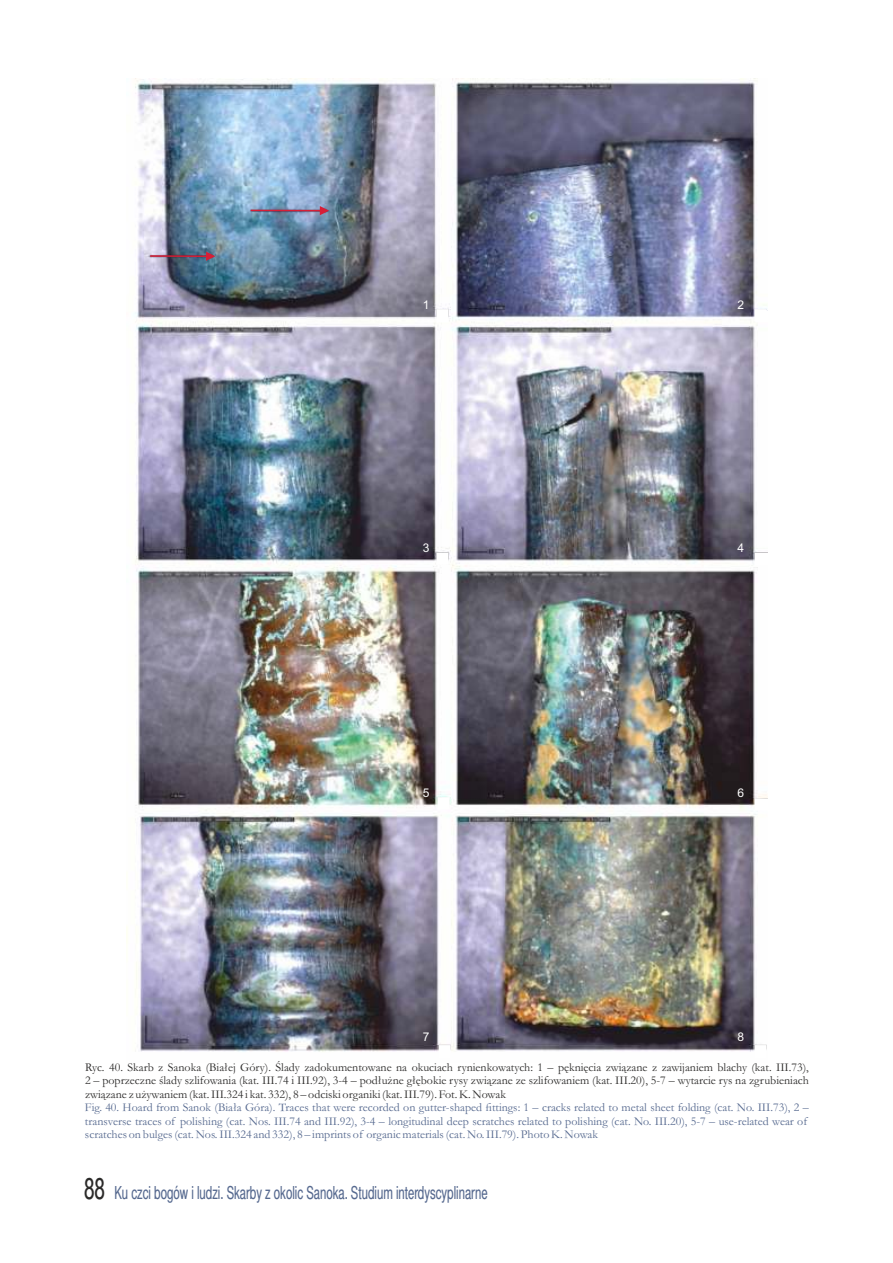
<style>
.page{position:relative;width:893px;height:1263px;background:#fff}
.page>*{position:absolute;margin:0;border:0;box-sizing:border-box;transform-origin:0 0}
.t1{font:18px "Switzer Cnd EFN";color:#56698f;scale:.79 1}
.t2{font:12px/13.5px "Garamond";color:#56698f}
.t3{font:12px/13.5px "Garamond";color:#2b2a29;text-align:justify}
.t4{font:12px "Arial";color:#fefefe}
.s1{font-size:30px;color:#2b2a29}
</style>
<div class="page">
<img style="left:127px;top:78px;width:640px;height:974px">
<svg style="left:251px;top:206px;width:78px;height:9px"></svg>
<svg style="left:150px;top:252px;width:65px;height:9px"></svg>
<p class="t4" style="left:423px;top:300px;width:8px">1</p>
<p class="t4" style="left:737px;top:300px;width:8px">2</p>
<p class="t4" style="left:423px;top:543px;width:8px">3</p>
<p class="t4" style="left:737px;top:543px;width:8px">4</p>
<p class="t4" style="left:423px;top:788px;width:8px">5</p>
<p class="t4" style="left:737px;top:788px;width:8px">6</p>
<p class="t4" style="left:423px;top:1032px;width:8px">7</p>
<p class="t4" style="left:737px;top:1032px;width:8px">8</p>
<p class="t3" style="left:85px;top:1062px;width:725px">Ryc. 40. Skarb z Sanoka (Białej Góry). Ślady zadokumentowane na okuciach rynienkowatych: 1 – pęknięcia związane z zawijaniem blachy (kat. III.73), 2 – poprzeczne ślady szlifowania (kat. III.74 i III.92), 3-4 – podłużne głębokie rysy związane ze szlifowaniem (kat. III.20), 5-7 – wytarcie rys na zgrubieniach związane z używaniem (kat. III.324 i kat. 332), 8 – odciski organiki (kat. III.79). Fot. K. Nowak</p>
<p class="t2" style="left:85px;top:1102px;width:725px">Fig. 40. Hoard from Sanok (Biała Góra). Traces that were recorded on gutter-shaped fittings: 1 – cracks related to metal sheet folding (cat. No. III.73), 2 – transverse traces of polishing (cat. Nos. III.74 and III.92), 3-4 – longitudinal deep scratches related to polishing (cat. No. III.20), 5-7 – use-related wear of scratches on bulges (cat. Nos. III.324 and 332), 8 – imprints of organic materials (cat. No. III.79). Photo K. Nowak</p>
<h1 class="t1" style="left:84px;top:1186px;width:512px"><span class="s1">88</span> Ku czci bogów i ludzi. Skarby z okolic Sanoka. Studium interdyscyplinarne</h1>
</div>
